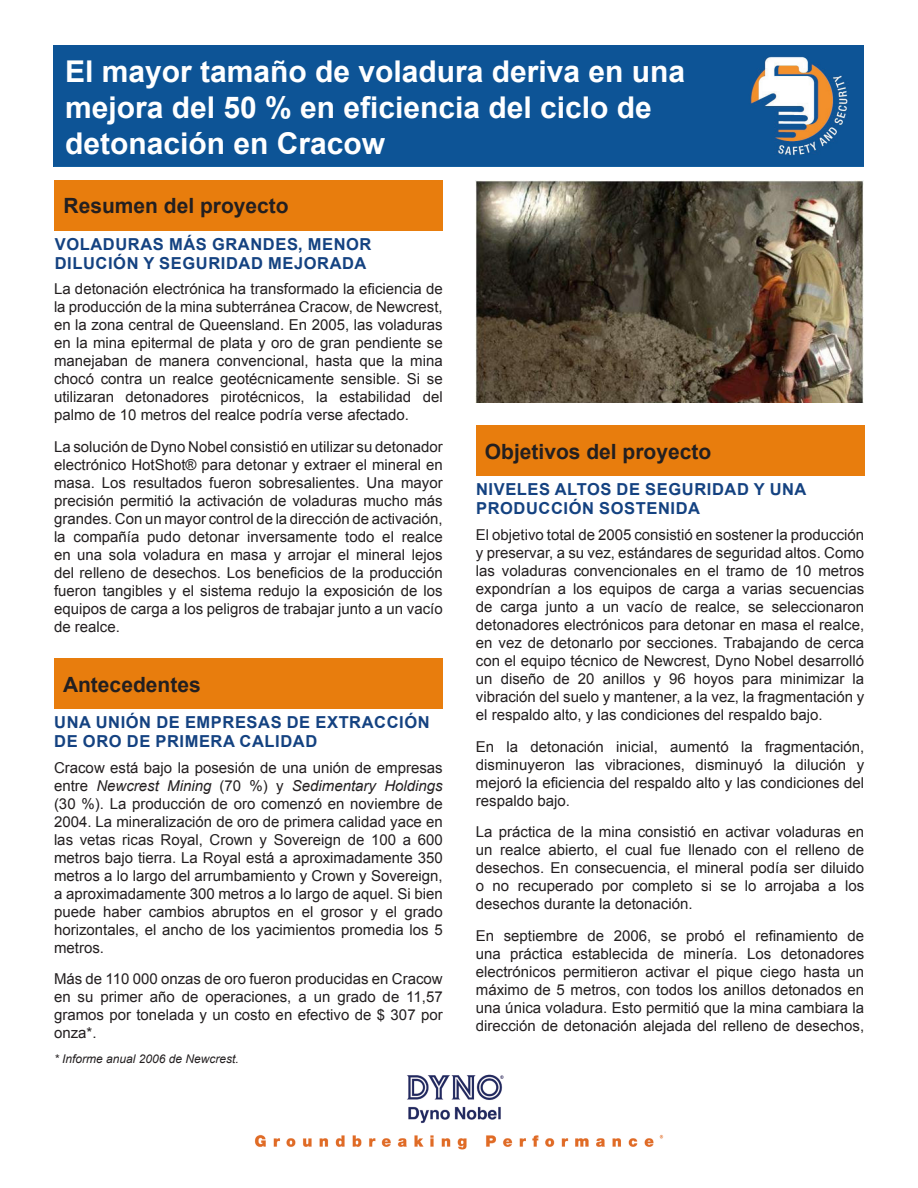
<style>
.page{position:relative;width:918px;height:1188px;background:#fff}
.page>*{position:absolute;margin:0;border:0;box-sizing:border-box;transform-origin:0 0}
.t1{font:700 30px/36px "Arial";color:#fff}
.t2{font:700 21px "Arial";color:#231f20}
.blue_heading{font:700 16.5px/19.5px "Arial";letter-spacing:.035em;color:#144281}
.t3{font:15px/18px "Arial";color:#231f20;text-align:justify}
.t4{font:italic 12px "Arial";color:#231f20}
.s1{font-style:italic}
</style>
<div class="page">
<div style="left:54px;top:45px;width:809px;height:121px;background:#0d5496"></div>
<img style="left:254px;top:1074px;width:410px;height:76px">
<div style="left:55px;top:181px;width:388px;height:50px;background:#e87d0d"></div>
<img style="left:476px;top:180px;width:388px;height:223px">
<div style="left:54px;top:659px;width:389px;height:50px;background:#e87d0d"></div>
<div style="left:476px;top:426px;width:389px;height:50px;background:#e87d0d"></div>
<p class="t1" style="left:65px;top:54px;width:622px">El mayor tamaño de voladura deriva en una mejora del 50 % en eficiencia del ciclo de detonación en Cracow</p>
<p class="t2" style="left:64px;top:191px;width:227px">Resumen del proyecto</p>
<p class="blue_heading" style="left:55px;top:234px;width:318px">VOLADURAS MÁS GRANDES, MENOR<br>DILUCIÓN Y SEGURIDAD MEJORADA</p>
<p class="t3" style="left:54px;top:280px;width:390px">La detonación electrónica ha transformado la eficiencia de la producción de la mina subterránea Cracow, de Newcrest, en la zona central de Queensland. En 2005, las voladuras en la mina epitermal de plata y oro de gran pendiente se manejaban de manera convencional, hasta que la mina chocó contra un realce geotécnicamente sensible. Si se utilizaran detonadores pirotécnicos, la estabilidad del palmo de 10 metros del realce podría verse afectado.</p>
<p class="t3" style="left:54px;top:437px;width:390px">La solución de Dyno Nobel consistió en utilizar su detonador electrónico HotShot® para detonar y extraer el mineral en masa. Los resultados fueron sobresalientes. Una mayor precisión permitió la activación de voladuras mucho más grandes. Con un mayor control de la dirección de activación, la compañía pudo detonar inversamente todo el realce en una sola voladura en masa y arrojar el mineral lejos del relleno de desechos. Los beneficios de la producción fueron tangibles y el sistema redujo la exposición de los equipos de carga a los peligros de trabajar junto a un vacío de realce.</p>
<p class="t2" style="left:63px;top:669px;width:139px">Antecedentes</p>
<p class="blue_heading" style="left:54px;top:713px;width:377px">UNA UNIÓN DE EMPRESAS DE EXTRACCIÓN<br>DE ORO DE PRIMERA CALIDAD</p>
<p class="t3" style="left:54px;top:758px;width:390px">Cracow está bajo la posesión de una unión de empresas entre <span class="s1">Newcrest Mining</span> (70 %) y <span class="s1">Sedimentary Holdings </span>(30 %). La producción de oro comenzó en noviembre de 2004. La mineralización de oro de primera calidad yace en las vetas ricas Royal, Crown y Sovereign de 100 a 600 metros bajo tierra. La Royal está a aproximadamente 350 metros a lo largo del arrumbamiento y Crown y Sovereign, a aproximadamente 300 metros a lo largo de aquel. Si bien puede haber cambios abruptos en el grosor y el grado horizontales, el ancho de los yacimientos promedia los 5 metros.</p>
<p class="t3" style="left:54px;top:970px;width:390px">Más de 110 000 onzas de oro fueron producidas en Cracow en su primer año de operaciones, a un grado de 11,57 gramos por tonelada y un costo en efectivo de $ 307 por onza*.</p>
<p class="t4" style="left:54px;top:1051px;width:186px">* Informe anual 2006 de Newcrest.</p>
<p class="t2" style="left:485px;top:436px;width:228px">Objetivos del proyecto</p>
<p class="blue_heading" style="left:476px;top:480px;width:332px">NIVELES ALTOS DE SEGURIDAD Y UNA<br>PRODUCCIÓN SOSTENIDA</p>
<p class="t3" style="left:476px;top:526px;width:390px">El objetivo total de 2005 consistió en sostener la producción y preservar, a su vez, estándares de seguridad altos. Como las voladuras convencionales en el tramo de 10 metros expondrían a los equipos de carga a varias secuencias de carga junto a un vacío de realce, se seleccionaron detonadores electrónicos para detonar en masa el realce, en vez de detonarlo por secciones. Trabajando de cerca con el equipo técnico de Newcrest, Dyno Nobel desarrolló un diseño de 20 anillos y 96 hoyos para minimizar la vibración del suelo y mantener, a la vez, la fragmentación y el respaldo alto, y las condiciones del respaldo bajo.</p>
<p class="t3" style="left:476px;top:738px;width:390px">En la detonación inicial, aumentó la fragmentación, disminuyeron las vibraciones, disminuyó la dilución y mejoró la eficiencia del respaldo alto y las condiciones del respaldo bajo.</p>
<p class="t3" style="left:476px;top:823px;width:390px">La práctica de la mina consistió en activar voladuras en un realce abierto, el cual fue llenado con el relleno de desechos. En consecuencia, el mineral podía ser diluido o no recuperado por completo si se lo arrojaba a los desechos durante la detonación.</p>
<p class="t3" style="left:476px;top:927px;width:390px">En septiembre de 2006, se probó el refinamiento de una práctica establecida de minería. Los detonadores electrónicos permitieron activar el pique ciego hasta un máximo de 5 metros, con todos los anillos detonados en una única voladura. Esto permitió que la mina cambiara la dirección de detonación alejada del relleno de desechos,</p>
</div>
